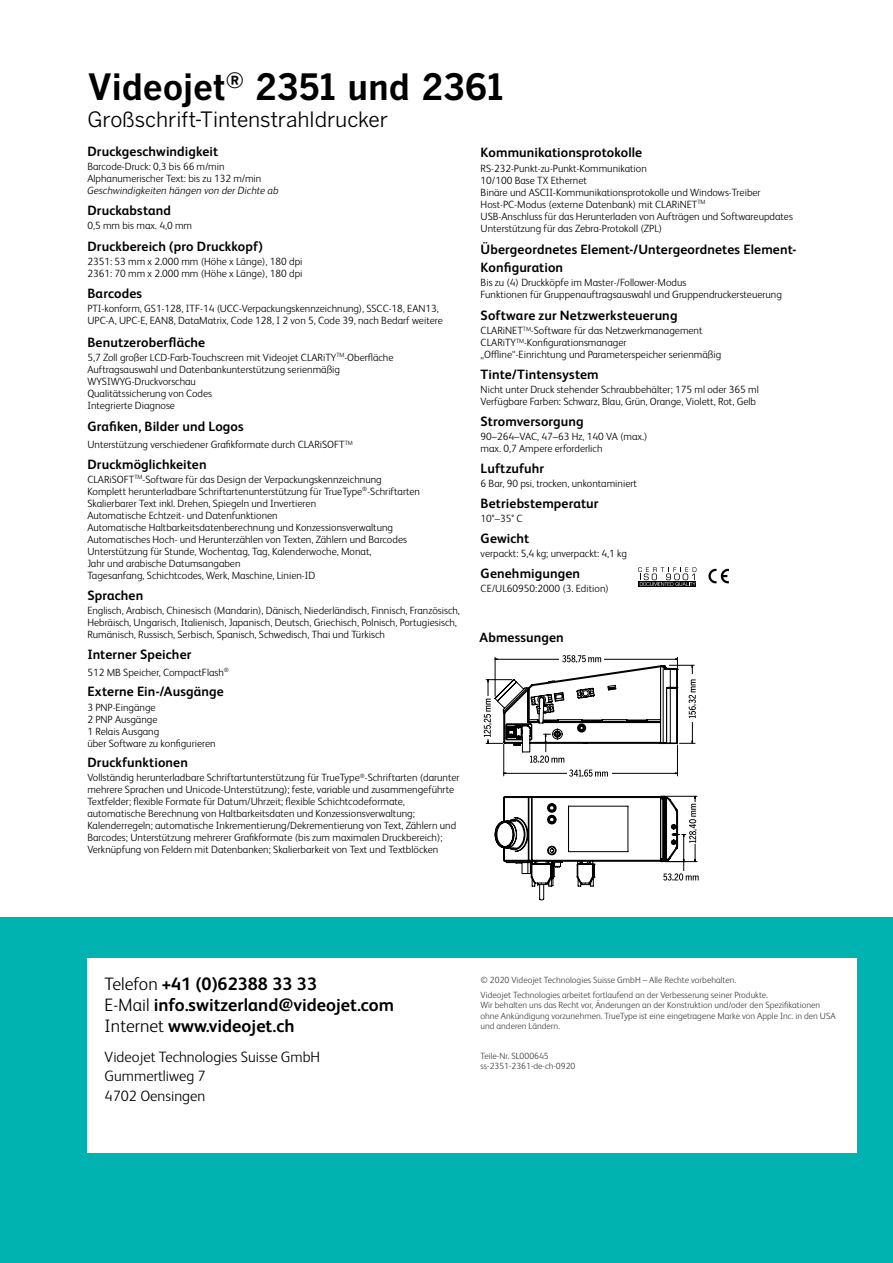
<style>
.page{position:relative;width:893px;height:1263px;background:#fff}
.page>*{position:absolute;margin:0;border:0;box-sizing:border-box;transform-origin:0 0}
.t1{font:700 36px "Benton Gothic";letter-spacing:-.005em;color:#000}
.t2{font:21px "Benton Gothic";letter-spacing:-.01em;color:#000}
.t3{font:700 18px/21px "FS Albert Pro";color:#000}
.t4{font:300 15px/19.5px "FS Albert Pro";color:#000}
.t5{font:700 13.5px/18px "FS Albert Pro";letter-spacing:.01em;color:#000}
.t6{font:300 10.5px/12px "FS Albert Pro";color:#000}
.t7{font:italic 300 10.5px "FS Albert Pro";color:#000}
.t8{font:300 9px/10.5px "FS Albert Pro";color:#414042}
.t9{font:700 7.35px "Arial";color:#010101}
.s1{font-weight:300}
</style>
<div class="page">
<div style="left:0;top:918px;width:893px;height:345px;background:#00b3b0"></div>
<div style="left:87px;top:959px;width:769px;height:194px;background:#fff"></div>
<div style="left:639px;top:581px;width:57px;height:6px;background:#010101"></div>
<svg style="left:638px;top:567px;width:58px;height:19px"></svg>
<svg style="left:708px;top:569px;width:21px;height:14px"></svg>
<svg style="left:484px;top:655px;width:215px;height:245px"></svg>
<h1 class="t1" style="left:87px;top:66px;width:418px">Videojet<sup>®</sup> 2351 und 2361</h1>
<h2 class="t2" style="left:87px;top:107px;width:302px">Großschrift-Tintenstrahldrucker</h2>
<p class="t5" style="left:87px;top:142px;width:132px">Druckgeschwindigkeit</p>
<p class="t6" style="left:87px;top:160px;width:175px">Barcode-Druck: 0,3 bis 66 m/min<br>Alphanumerischer Text: bis zu 132 m/min</p>
<p class="t7" style="left:87px;top:183px;width:193px">Geschwindigkeiten hängen von der Dichte ab</p>
<p class="t5" style="left:87px;top:201px;width:85px">Druckabstand</p>
<p class="t6" style="left:87px;top:219px;width:106px">0,5 mm bis max. 4,0 mm</p>
<p class="t5" style="left:87px;top:237px;width:177px">Druckbereich (pro Druckkopf)</p>
<p class="t6" style="left:87px;top:255px;width:217px">2351: 53 mm x 2.000 mm (Höhe x Länge), 180 dpi<br>2361: 70 mm x 2.000 mm (Höhe x Länge), 180 dpi</p>
<p class="t5" style="left:87px;top:284px;width:56px">Barcodes</p>
<p class="t6" style="left:87px;top:302px;width:357px">PTI-konform, GS1-128, ITF-14 (UCC-Verpackungskennzeichnung), SSCC-18, EAN13,<br>UPC-A, UPC-E, EAN8, DataMatrix, Code 128, I 2 von 5, Code 39, nach Bedarf weitere</p>
<p class="t5" style="left:87px;top:332px;width:119px">Benutzeroberfläche</p>
<p class="t6" style="left:87px;top:350px;width:308px">5,7 Zoll großer LCD-Farb-Touchscreen mit Videojet CLARiTY<sup>TM</sup>-Oberfläche Auftragsauswahl und Datenbankunterstützung serienmäßig WYSIWYG-Druckvorschau<br>Qualitätssicherung von Codes<br>Integrierte Diagnose</p>
<p class="t5" style="left:87px;top:417px;width:158px">Grafiken, Bilder und Logos</p>
<p class="t6" style="left:87px;top:438px;width:267px">Unterstützung verschiedener Grafikformate durch CLARiSOFT<sup>TM</sup></p>
<p class="t5" style="left:87px;top:454px;width:121px">Druckmöglichkeiten</p>
<p class="t6" style="left:87px;top:473px;width:334px">CLARiSOFT<sup>TM</sup>-Software für das Design der Verpackungskennzeichnung Komplett herunterladbare Schriftartenunterstützung für TrueType<sup>®</sup>-Schriftarten Skalierbarer Text inkl. Drehen, Spiegeln und Invertieren<br>Automatische Echtzeit- und Datenfunktionen<br>Automatische Haltbarkeitsdatenberechnung und Konzessionsverwaltung Automatisches Hoch- und Herunterzählen von Texten, Zählern und Barcodes Unterstützung für Stunde, Wochentag, Tag, Kalenderwoche, Monat,<br>Jahr und arabische Datumsangaben<br>Tagesanfang, Schichtcodes, Werk, Maschine, Linien-ID</p>
<p class="t5" style="left:87px;top:585px;width:58px">Sprachen</p>
<p class="t6" style="left:87px;top:603px;width:374px">Englisch, Arabisch, Chinesisch (Mandarin), Dänisch, Niederländisch, Finnisch, Französisch,<br>Hebräisch, Ungarisch, Italienisch, Japanisch, Deutsch, Griechisch, Polnisch, Portugiesisch,<br>Rumänisch, Russisch, Serbisch, Spanisch, Schwedisch, Thai und Türkisch</p>
<p class="t5" style="left:87px;top:644px;width:106px">Interner Speicher</p>
<p class="t6" style="left:87px;top:665px;width:143px">512 MB Speicher, CompactFlash<sup>®</sup></p>
<p class="t5" style="left:87px;top:682px;width:138px">Externe Ein-/Ausgänge</p>
<p class="t6" style="left:87px;top:700px;width:130px">3 PNP-Eingänge<br>2 PNP Ausgänge<br>1 Relais Ausgang<br>über Software zu konfigurieren</p>
<p class="t5" style="left:87px;top:753px;width:102px">Druckfunktionen</p>
<p class="t6" style="left:87px;top:771px;width:374px">Vollständig herunterladbare Schriftartunterstützung für TrueType<sup>®</sup>-Schriftarten (darunter mehrere Sprachen und Unicode-Unterstützung); feste, variable und zusammengeführte Textfelder; flexible Formate für Datum/Uhrzeit; flexible Schichtcodeformate, automatische Berechnung von Haltbarkeitsdaten und Konzessionsverwaltung; Kalenderregeln; automatische Inkrementierung/Dekrementierung von Text, Zählern und Barcodes; Unterstützung mehrerer Grafikformate (bis zum maximalen Druckbereich); Verknüpfung von Feldern mit Datenbanken; Skalierbarkeit von Text und Textblöcken</p>
<p class="t5" style="left:481px;top:143px;width:163px">Kommunikationsprotokolle</p>
<p class="t6" style="left:481px;top:161px;width:314px">RS-232-Punkt-zu-Punkt-Kommunikation<br>10/100 Base TX Ethernet<br>Binäre und ASCII-Kommunikationsprotokolle und Windows-Treiber Host-PC-Modus (externe Datenbank) mit CLARiNET<sup>TM<br></sup>USB-Anschluss für das Herunterladen von Aufträgen und Softwareupdates Unterstützung für das Zebra-Protokoll (ZPL)</p>
<p class="t5" style="left:481px;top:240px;width:317px">Übergeordnetes Element-/Untergeordnetes Element-<br>Konfiguration</p>
<p class="t6" style="left:481px;top:276px;width:303px">Bis zu (4) Druckköpfe im Master-/Follower-Modus<br>Funktionen für Gruppenauftragsauswahl und Gruppendruckersteuerung</p>
<p class="t5" style="left:481px;top:306px;width:198px">Software zur Netzwerksteuerung</p>
<p class="t6" style="left:481px;top:324px;width:242px">CLARiNET<sup>TM</sup>-Software für das Netzwerkmanagement<br>CLARiTY<sup>TM</sup>-Konfigurationsmanager<br>„Offline“-Einrichtung und Parameterspeicher serienmäßig</p>
<p class="t5" style="left:481px;top:365px;width:120px">Tinte/Tintensystem</p>
<p class="t6" style="left:481px;top:383px;width:280px">Nicht unter Druck stehender Schraubbehälter; 175 ml oder 365 ml<br>Verfügbare Farben: Schwarz, Blau, Grün, Orange, Violett, Rot, Gelb</p>
<p class="t5" style="left:481px;top:412px;width:105px">Stromversorgung</p>
<p class="t6" style="left:481px;top:430px;width:168px">90–264–VAC, 47–63 Hz, 140 VA (max.) max. 0,7 Ampere erforderlich</p>
<p class="t5" style="left:481px;top:459px;width:65px">Luftzufuhr</p>
<p class="t6" style="left:481px;top:477px;width:158px">6 Bar, 90 psi, trocken, unkontaminiert</p>
<p class="t5" style="left:481px;top:493px;width:119px">Betriebstemperatur</p>
<p class="t6" style="left:481px;top:512px;width:43px">10°–35° C</p>
<p class="t5" style="left:481px;top:528px;width:50px">Gewicht</p>
<p class="t6" style="left:481px;top:546px;width:148px">verpackt: 5,4 kg; unverpackt: 4,1 kg</p>
<p class="t5" style="left:481px;top:563px;width:101px">Genehmigungen</p>
<p class="t6" style="left:481px;top:581px;width:130px">CE/UL60950:2000 (3. Edition)</p>
<p class="t5" style="left:479px;top:628px;width:86px">Abmessungen</p>
<p class="t9" style="left:576px;top:654px;width:4px">,</p>
<p class="t9" style="left:688px;top:706px;width:4px;rotate:-90deg">,</p>
<p class="t9" style="left:483px;top:725px;width:4px;rotate:-90deg">,</p>
<p class="t9" style="left:538px;top:755px;width:4px">,</p>
<p class="t9" style="left:582px;top:769px;width:4px">,</p>
<p class="t9" style="left:688px;top:831px;width:4px;rotate:-90deg">,</p>
<h3 class="t3" style="left:105px;top:972px;width:291px"><span class="s1">Telefon</span> +41 (0)62388 33 33<br><span class="s1">E-Mail</span> info.switzerland@videojet.com<br><span class="s1">Internet</span> www.videojet.ch</h3>
<h3 class="t4" style="left:105px;top:1046px;width:217px">Videojet Technologies Suisse GmbH<br>Gummertliweg 7<br>4702 Oensingen</h3>
<p class="t9" style="left:672px;top:873px;width:4px">,</p>
<p class="t8" style="left:480px;top:972px;width:289px;line-height:14.7px">© 2020 Videojet Technologies Suisse GmbH – Alle Rechte vorbehalten.<br>Videojet Technologies arbeitet fortlaufend an der Verbesserung seiner Produkte.</p>
<p class="t8" style="left:480px;top:999px;width:357px">Wir behalten uns das Recht vor, Änderungen an der Konstruktion und/oder den Spezifikationen ohne Ankündigung vorzunehmen. TrueType ist eine eingetragene Marke von Apple Inc. in den USA und anderen Ländern.</p>
<p class="t8" style="left:480px;top:1050px;width:96px">Teile-Nr. SL000645 ss-2351-2361-de-ch-0920</p>
</div>
